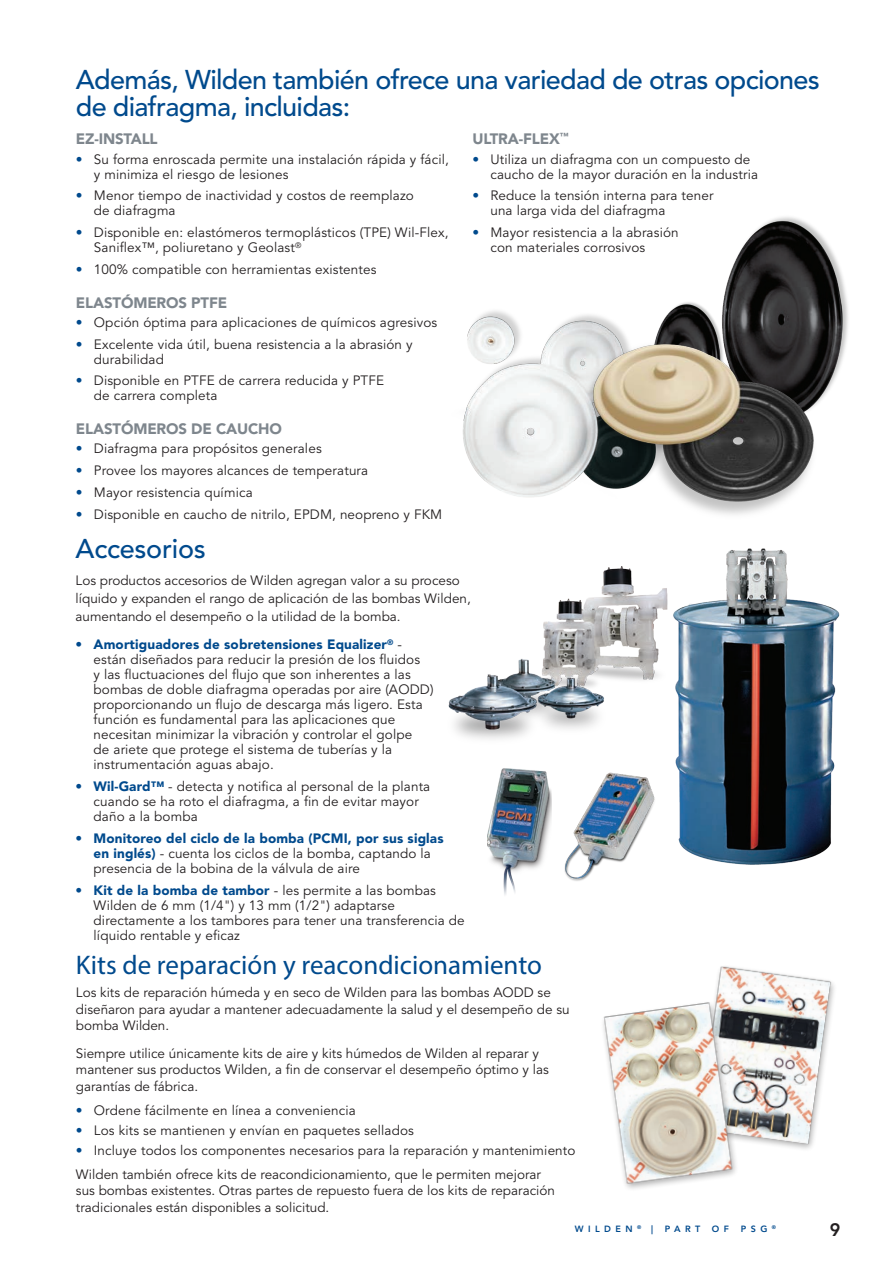
<style>
.page{position:relative;width:893px;height:1263px;background:#fff}
.page>*{position:absolute;margin:0;border:0;box-sizing:border-box;transform-origin:0 0}
.t1{font:500 27px/27px "Avenir";letter-spacing:-.025em;color:#004a8d}
.t2{font:27px "Myriad Pro";color:#004a8d}
.t3{font:800 18px "Avenir";color:#231f20}
.t4{font:900 15px "Avenir";letter-spacing:-.01em;color:#7e868d}
.Body_Text{font:13.5px/15px "Avenir";letter-spacing:.01em;color:#231f20}
.t5{font:800 9px "Avenir";letter-spacing:.5em;color:#004a8d}
.t6{font:800 5.25px "Avenir";color:#004a8d}
.s1{color:#004a8d}
.s2{font-weight:900;color:#004a8d}
.s3{font-size:9px}
</style>
<div class="page">
<img style="left:551px;top:772px;width:104px;height:109px">
<img style="left:487px;top:768px;width:64px;height:127px">
<img style="left:673px;top:548px;width:167px;height:317px">
<img style="left:448px;top:567px;width:220px;height:172px">
<img style="left:718px;top:966px;width:116px;height:183px">
<img style="left:603px;top:975px;width:184px;height:214px">
<img style="left:725px;top:217px;width:123px;height:171px">
<img style="left:463px;top:311px;width:64px;height:186px">
<img style="left:527px;top:291px;width:303px;height:224px">
<p class="t1" style="left:76px;top:67px;width:745px">Además, Wilden también ofrece una variedad de otras opciones de diafragma, incluidas:</p>
<p class="t4" style="left:76px;top:130px;width:83px">EZ-INSTALL</p>
<p class="Body_Text" style="left:94px;top:152px;width:356px;text-indent:-18px"><span class="s1">•</span> Su forma enroscada permite una instalación rápida y fácil, y minimiza el riesgo de lesiones</p>
<p class="Body_Text" style="left:94px;top:189px;width:322px;text-indent:-18px"><span class="s1">•</span> Menor tiempo de inactividad y costos de reemplazo de diafragma</p>
<p class="Body_Text" style="left:94px;top:225px;width:356px;text-indent:-18px"><span class="s1">•</span> Disponible en: elastómeros termoplásticos (TPE) Wil-Flex,<br>Saniflex™, poliuretano y Geolast<sup>®</sup></p>
<p class="Body_Text" style="left:76px;top:262px;width:302px"><span class="s1">•</span> 100% compatible con herramientas existentes</p>
<p class="t4" style="left:76px;top:293px;width:153px">ELASTÓMEROS PTFE</p>
<p class="Body_Text" style="left:76px;top:315px;width:363px"><span class="s1">•</span> Opción óptima para aplicaciones de químicos agresivos</p>
<p class="Body_Text" style="left:94px;top:337px;width:320px;text-indent:-18px"><span class="s1">•</span> Excelente vida útil, buena resistencia a la abrasión y durabilidad</p>
<p class="Body_Text" style="left:94px;top:374px;width:292px;text-indent:-18px"><span class="s1">•</span> Disponible en PTFE de carrera reducida y PTFE de carrera completa</p>
<p class="t4" style="left:76px;top:420px;width:208px">ELASTÓMEROS DE CAUCHO</p>
<p class="Body_Text" style="left:76px;top:442px;width:247px"><span class="s1">•</span> Diafragma para propósitos generales</p>
<p class="Body_Text" style="left:76px;top:463px;width:294px"><span class="s1">•</span> Provee los mayores alcances de temperatura</p>
<p class="Body_Text" style="left:76px;top:485px;width:178px"><span class="s1">•</span> Mayor resistencia química</p>
<p class="Body_Text" style="left:76px;top:507px;width:368px"><span class="s1">•</span> Disponible en caucho de nitrilo, EPDM, neopreno y FKM</p>
<p class="t4" style="left:472px;top:130px;width:98px">ULTRA-FLEX<sup>™</sup></p>
<p class="Body_Text" style="left:490px;top:152px;width:269px;text-indent:-18px"><span class="s1">•</span> Utiliza un diafragma con un compuesto de caucho de la mayor duración en la industria</p>
<p class="Body_Text" style="left:490px;top:189px;width:225px;text-indent:-18px"><span class="s1">•</span> Reduce la tensión interna para tener una larga vida del diafragma</p>
<p class="Body_Text" style="left:490px;top:225px;width:190px;text-indent:-18px"><span class="s1">•</span> Mayor resistencia a la abrasión con materiales corrosivos</p>
<p class="t1" style="left:76px;top:536px;width:132px">Accesorios</p>
<p class="Body_Text" style="left:76px;top:572px;width:397px;line-height:18px">Los productos accesorios de Wilden agregan valor a su proceso líquido y expanden el rango de aplicación de las bombas Wilden, aumentando el desempeño o la utilidad de la bomba.</p>
<p class="Body_Text" style="left:94px;top:638px;width:341px;text-indent:-18px"><span class="s1">•</span> <span class="s2">Amortiguadores de sobretensiones Equalizer</span><sup>®</sup> - están diseñados para reducir la presión de los fluidos<br>y las fluctuaciones del flujo que son inherentes a las bombas de doble diafragma operadas por aire (AODD) proporcionando un flujo de descarga más ligero. Esta función es fundamental para las aplicaciones que necesitan minimizar la vibración y controlar el golpe<br>de ariete que protege el sistema de tuberías y la instrumentación aguas abajo.</p>
<p class="Body_Text" style="left:94px;top:779px;width:338px;text-indent:-18px"><span class="s1">•</span> <span class="s2">Wil-Gard™</span> - detecta y notifica al personal de la planta cuando se ha roto el diafragma, a fin de evitar mayor daño a la bomba</p>
<p class="Body_Text" style="left:94px;top:831px;width:351px;text-indent:-18px"><span class="s1">•</span> <span class="s2">Monitoreo del ciclo de la bomba (PCMI, por sus siglas en inglés)</span> - cuenta los ciclos de la bomba, captando la presencia de la bobina de la válvula de aire</p>
<p class="Body_Text" style="left:94px;top:883px;width:373px;text-indent:-18px"><span class="s1">•</span> <span class="s2">Kit de la bomba de tambor</span> - les permite a las bombas Wilden de 6 mm (1/4") y 13 mm (1/2") adaptarse directamente a los tambores para tener una transferencia de líquido rentable y eficaz</p>
<p class="t2" style="left:76px;top:948px;width:468px">Kits de reparación y reacondicionamiento</p>
<p class="Body_Text" style="left:76px;top:985px;width:495px;line-height:16.5px">Los kits de reparación húmeda y en seco de Wilden para las bombas AODD se diseñaron para ayudar a mantener adecuadamente la salud y el desempeño de su bomba Wilden.</p>
<p class="Body_Text" style="left:76px;top:1045px;width:474px;line-height:16.5px">Siempre utilice únicamente kits de aire y kits húmedos de Wilden al reparar y mantener sus productos Wilden, a fin de conservar el desempeño óptimo y las garantías de fábrica.</p>
<p class="Body_Text" style="left:76px;top:1103px;width:281px"><span class="s1">•</span> Ordene fácilmente en línea a conveniencia</p>
<p class="Body_Text" style="left:76px;top:1123px;width:340px"><span class="s1">•</span> Los kits se mantienen y envían en paquetes sellados</p>
<p class="Body_Text" style="left:76px;top:1143px;width:501px"><span class="s1">•</span> Incluye todos los componentes necesarios para la reparación y mantenimiento</p>
<p class="Body_Text" style="left:76px;top:1166px;width:480px;line-height:16.5px">Wilden también ofrece kits de reacondicionamiento, que le permiten mejorar sus bombas existentes. Otras partes de repuesto fuera de los kits de reparación tradicionales están disponibles a solicitud.</p>
<p class="t5" style="left:575px;top:1224px;width:59px">WILDEN</p>
<h2 class="t3" style="left:830px;top:1219px;width:12px">9</h2>
<p class="t6" style="left:637px;top:1224px;width:17px">® <span class="s3">|</span></p>
<p class="t5" style="left:665px;top:1224px;width:37px">PART</p>
<p class="t5" style="left:712px;top:1224px;width:19px">O F</p>
<p class="t5" style="left:741px;top:1224px;width:37px">PSG <sup>®</sup></p>
</div>
